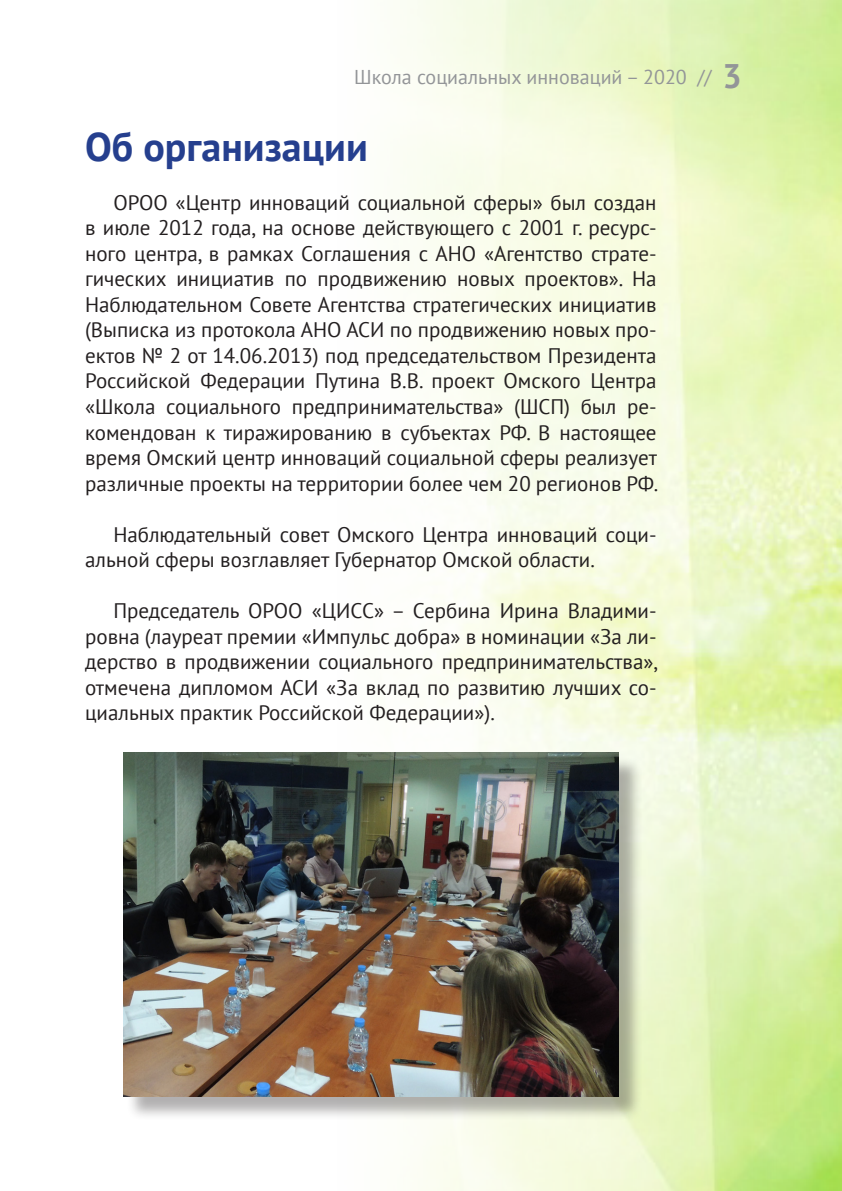
<style>
.page{position:relative;width:842px;height:1191px;background:#fff}
.page>*{position:absolute;margin:0;border:0;box-sizing:border-box;transform-origin:0 0}
.Заголовок{font:700 40px "PT Sans";color:#253f8e}
.Осн_текст{font:21px/25.6px "PT Sans";color:#231f20;text-align:justify}
.Колонтитул{font:20px "PT Sans";color:#939598}
.s1{font-weight:700;font-size:34px}
</style>
<div class="page">
<img style="left:123px;top:0;width:719px;height:1191px">
<div style="left:126px;top:755px;width:517px;height:365px;background:#231f20;opacity:.35"></div>
<img style="left:123px;top:752px;width:495px;height:344px">
<p class="Колонтитул" style="left:354px;top:64px;width:389px">Школа социальных инноваций – 2020 // <span class="s1">3</span></p>
<p class="Заголовок" style="left:85px;top:121px;width:284px">Об организации</p>
<p class="Осн_текст" style="left:85px;top:189px;width:575px;text-indent:28px">ОРОО «Центр инноваций социальной сферы» был создан в июле 2012 года, на основе действующего с 2001 г. ресурс&shy;ного центра, в рамках Соглашения с АНО «Агентство страте&shy;гических инициатив по продвижению новых проектов». На Наблюдательном Совете Агентства стратегических инициатив (Выписка из протокола АНО АСИ по продвижению новых про&shy;ектов № 2 от 14.06.2013) под председательством Президента Российской Федерации Путина В.В. проект Омского Центра «Школа социального предпринимательства» (ШСП) был ре&shy;комендован к тиражированию в субъектах РФ. В настоящее время Омский центр инноваций социальной сферы реализует различные проекты на территории более чем 20 регионов РФ.</p>
<p class="Осн_текст" style="left:85px;top:521px;width:573px;text-indent:28px">Наблюдательный совет Омского Центра инноваций соци&shy;альной сферы возглавляет Губернатор Омской области.</p>
<p class="Осн_текст" style="left:85px;top:597px;width:575px;text-indent:28px">Председатель ОРОО «ЦИСС» – Сербина Ирина Владими&shy;ровна (лауреат премии «Импульс добра» в номинации «За ли&shy;дерство в продвижении социального предпринимательства», отмечена дипломом АСИ «За вклад по развитию лучших со&shy;циальных практик Российской Федерации»).</p>
</div>
